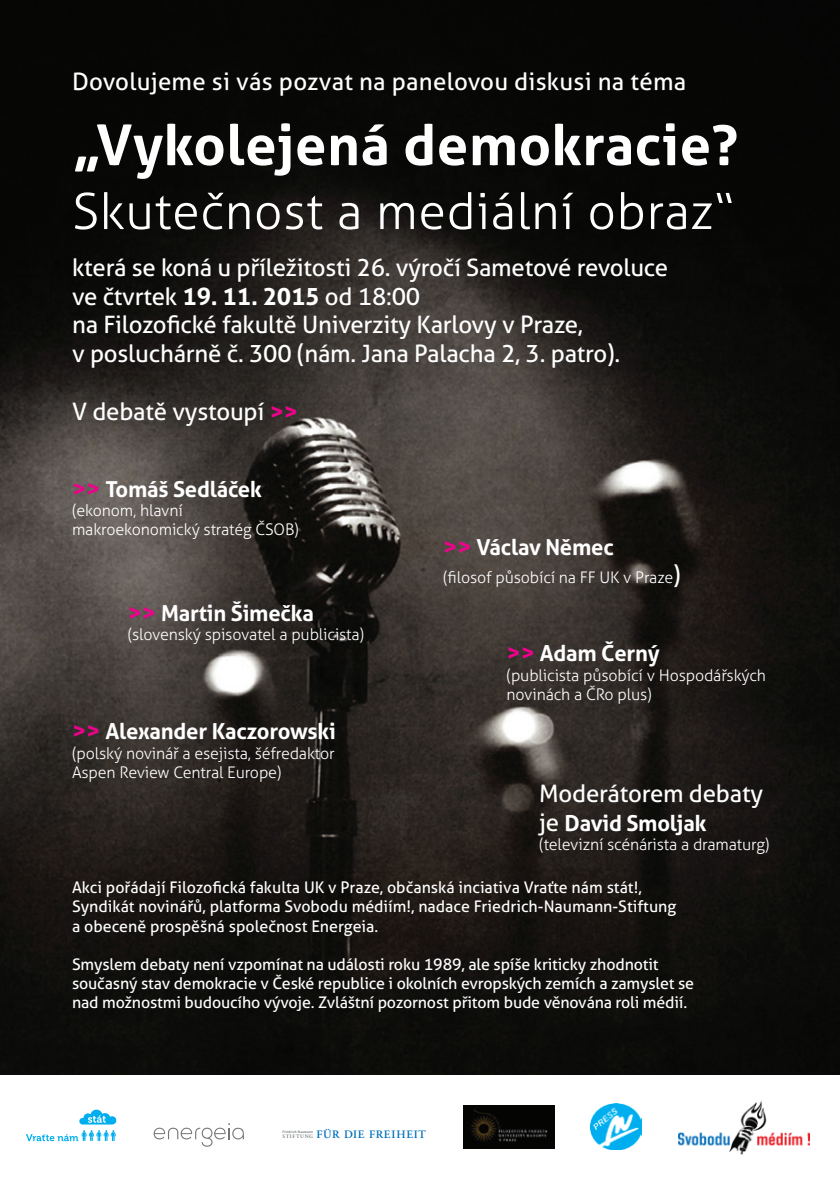
<style>
.page{position:relative;width:840px;height:1191px;background:#fff}
.page>*{position:absolute;margin:0;border:0;box-sizing:border-box;transform-origin:0 0}
.t1{font:700 56px "Aller";letter-spacing:.01em;color:#fff}
.t2{font:300 50px "Aller";letter-spacing:.01em;color:#fff}
.t3{font:24px/28.8px "Aller";letter-spacing:-.01em;color:#fff}
.t4{font:24px "Aller";letter-spacing:.01em;color:#fff}
.t5{font:700 22px "Aller";letter-spacing:-.01em;color:#fff}
.t6{font:16px/19.2px "Aller";letter-spacing:-.01em;color:#fff}
.t7{font:300 16px/19.2px "Aller";letter-spacing:-.01em;color:#fff}
.t8{font:600 11.4px "Adobe Garamond";letter-spacing:.06em;color:#0072bc}
.t9{font:800 3.6px "AT Rotis Sans Serif";letter-spacing:.03em;color:#697374}
.s1{font-weight:700}
.s2{font-weight:700;color:#ed028c}
.s3{font-size:24px;color:#ed028c}
.s4{font-weight:400;font-size:24px}
.s5{font-size:5.2px;color:#697374}
</style>
<div class="page">
<img style="left:0;top:0;width:839px;height:1075px">
<svg style="left:153px;top:1123px;width:91px;height:23px"></svg>
<svg style="left:79px;top:1109px;width:37px;height:15px"></svg>
<svg style="left:26px;top:1130px;width:90px;height:11px"></svg>
<img style="left:463px;top:1105px;width:91px;height:43px">
<img style="left:590px;top:1103px;width:50px;height:46px">
<img style="left:678px;top:1100px;width:130px;height:54px">
<p class="t4" style="left:72px;top:67px;width:615px">Dovolujeme si vás pozvat na panelovou diskusi na téma</p>
<p class="t1" style="left:72px;top:110px;width:667px">„Vykolejená demokracie?</p>
<p class="t2" style="left:72px;top:181px;width:663px">Skutečnost a mediální obraz“</p>
<p class="t3" style="left:72px;top:253px;width:597px">která se koná u příležitosti 26. výročí Sametové revoluce ve čtvrtek <span class="s1">19. 11. 2015</span> od 18:00<br>na Filozofické fakultě Univerzity Karlovy v Praze,<br>v posluchárně č. 300 (nám. Jana Palacha 2, 3. patro).</p>
<p class="t3" style="left:72px;top:397px;width:227px">V debatě vystoupí <span class="s2">&gt;&gt;</span></p>
<p class="t5" style="left:72px;top:475px;width:191px"><span class="s3">&gt;&gt;</span> Tomáš Sedláček</p>
<p class="t7" style="left:72px;top:500px;width:228px">(ekonom, hlavní makroekonomický stratég ČSOB)</p>
<p class="t5" style="left:128px;top:600px;width:187px"><span class="s3">&gt;&gt;</span> Martin Šimečka</p>
<p class="t7" style="left:128px;top:625px;width:238px">(slovenský spisovatel a publicista)</p>
<p class="t5" style="left:72px;top:718px;width:265px"><span class="s3">&gt;&gt;</span> Alexander Kaczorowski</p>
<p class="t7" style="left:72px;top:743px;width:264px">(polský novinář a esejista, šéfredaktor<br>Aspen Review Central Europe)</p>
<p class="t5" style="left:443px;top:533px;width:172px"><span class="s3">&gt;&gt;</span> Václav Němec</p>
<p class="t7" style="left:443px;top:568px;width:239px">(filosof působící na FF UK v Praze<span class="s4">)</span></p>
<p class="t5" style="left:506px;top:640px;width:155px"><span class="s3">&gt;&gt;</span> Adam Černý</p>
<p class="t7" style="left:506px;top:665px;width:261px">(publicista působící v Hospodářských novinách a ČRo plus)</p>
<p class="t3" style="left:539px;top:779px;width:225px">Moderátorem debaty</p>
<p class="t5" style="left:539px;top:809px;width:169px"><span class="s4">je</span> David Smoljak</p>
<p class="t7" style="left:539px;top:834px;width:232px">(televizní scénárista a dramaturg)</p>
<p class="t6" style="left:72px;top:877px;width:605px">Akci pořádají Filozofická fakulta UK v Praze, občanská inciativa Vraťte nám stát!,<br>Syndikát novinářů, platforma Svobodu médiím!, nadace Friedrich-Naumann-Stiftung a obeceně prospěšná společnost Energeia.</p>
<p class="t6" style="left:72px;top:954px;width:623px">Smyslem debaty není vzpomínat na události roku 1989, ale spíše kriticky zhodnotit současný stav demokracie v České republice i okolních evropských zemích a zamyslet se nad možnostmi budoucího vývoje. Zvláštní pozornost přitom bude věnována roli médií.</p>
<p class="t8" style="left:282px;top:1127px;width:145px"><span class="s5">STIFTUNG</span> FÜR DIE FREIHEIT</p>
<p class="t9" style="left:282px;top:1129px;width:32px">Friedrich Naumann</p>
</div>
